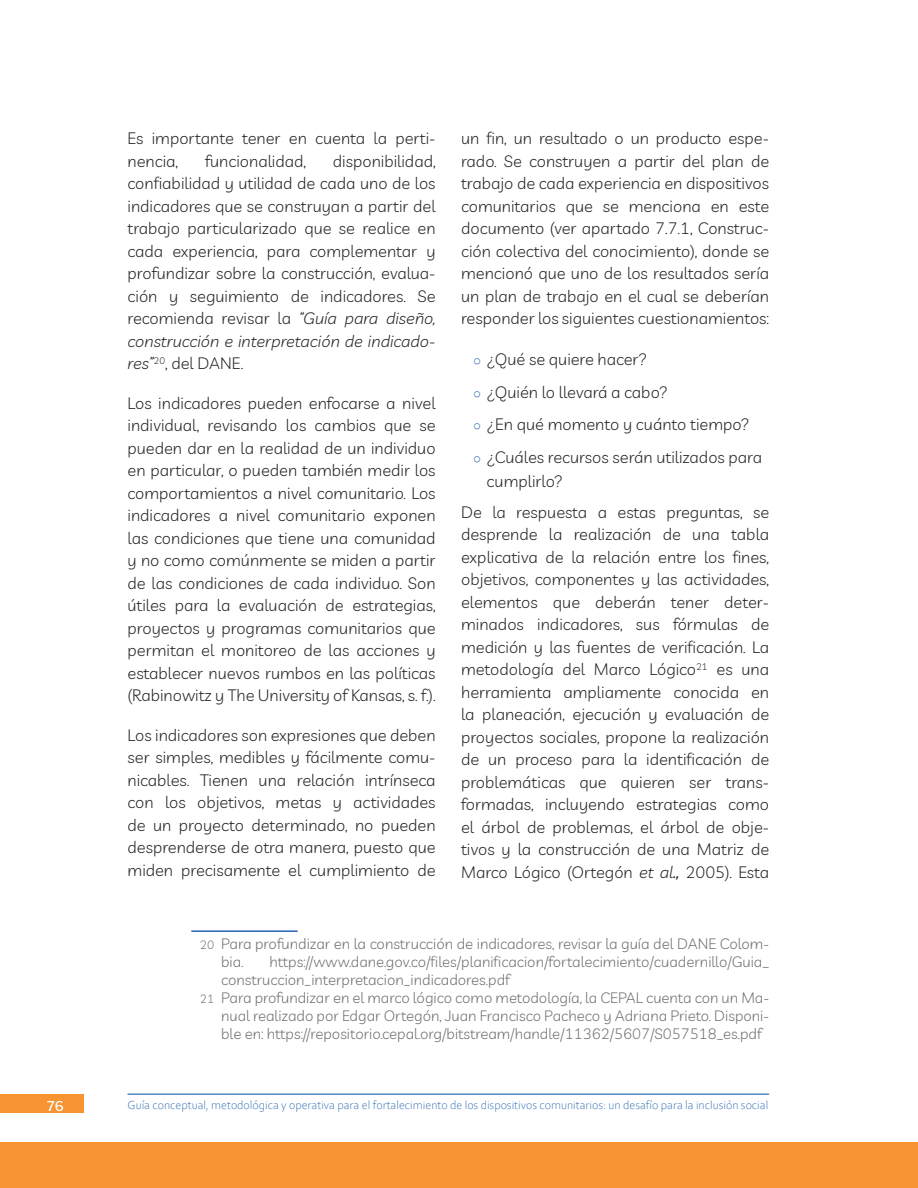
<style>
.page{position:relative;width:918px;height:1188px;background:#fff}
.page>*{position:absolute;margin:0;border:0;box-sizing:border-box;transform-origin:0 0}
.PARRAFO{font:300 16.5px/22.5px "Livvic";color:#231f20;text-align:justify}
.PIE_DE_PAGINA{font:300 15px/18px "Livvic";color:#6c6d70}
.t1{font:500 13.5px "Libre Franklin";color:#fff}
.t2{font:300 12.15px "Corbel";color:#2362af}
.s1{font-style:italic}
.s2{font-family:"Corbel";font-size:13.5px;color:#2362af}
.s3{font-weight:400;font-style:italic}
.s4{font-size:12px}
</style>
<div class="page">
<div style="left:0;top:1094px;width:84px;height:19px;background:#f79332"></div>
<div style="left:0;top:1143px;width:918px;height:45px;background:#f79332"></div>
<hr style="left:128px;top:1094px;width:641px;height:1px;background:#2362af">
<hr style="left:191px;top:930px;width:107px;height:2px;background:#2362af">
<p class="PARRAFO" style="left:128px;top:126px;width:310px">Es importante tener en cuenta la perti&shy;nencia,</p>
<p class="PARRAFO" style="left:205px;top:149px;width:103px">funcionalidad,</p>
<p class="PARRAFO" style="left:128px;top:149px;width:310px;text-indent:205px">disponibilidad, confiabilidad y utilidad de cada uno de los indicadores que se construyan a partir del trabajo particularizado que se realice en cada experiencia, para complementar y profundizar sobre la construcción, evalua&shy;ción y seguimiento de indicadores. Se recomienda revisar la <span class="s1">“Guía para diseño, construcción e interpretación de indicado&shy;res”</span><sup>20</sup>, del DANE.</p>
<p class="PARRAFO" style="left:128px;top:391px;width:310px">Los indicadores pueden enfocarse a nivel individual, revisando los cambios que se pueden dar en la realidad de un individuo en particular, o pueden también medir los comportamientos a nivel comunitario. Los indicadores a nivel comunitario exponen las condiciones que tiene una comunidad y no como comúnmente se miden a partir de las condiciones de cada individuo. Son útiles para la evaluación de estrategias, proyectos y programas comunitarios que permitan el monitoreo de las acciones y establecer nuevos rumbos en las políticas (Rabinowitz y The University of Kansas, s. f.).</p>
<p class="PARRAFO" style="left:128px;top:723px;width:310px">Los indicadores son expresiones que deben ser simples, medibles y fácilmente comu&shy;nicables. Tienen una relación intrínseca con los objetivos, metas y actividades de un proyecto determinado, no pueden desprenderse de otra manera, puesto que miden precisamente el cumplimiento de</p>
<p class="PARRAFO" style="left:461px;top:126px;width:310px">un fin, un resultado o un producto espe&shy;rado. Se construyen a partir del plan de trabajo de cada experiencia en dispositivos comunitarios que se menciona en este documento (ver apartado 7.7.1, Construc&shy;ción colectiva del conocimiento), donde se mencionó que uno de los resultados sería un plan de trabajo en el cual se deberían responder los siguientes cuestionamientos:</p>
<p class="PARRAFO" style="left:474px;top:347px;width:175px"><span class="s2">○</span> ¿Qué se quiere hacer?</p>
<p class="PARRAFO" style="left:474px;top:380px;width:195px"><span class="s2">○</span> ¿Quién lo llevará a cabo?</p>
<p class="PARRAFO" style="left:474px;top:412px;width:277px"><span class="s2">○</span> ¿En qué momento y cuánto tiempo?</p>
<p class="PARRAFO" style="left:487px;top:444px;width:277px;line-height:24px;text-indent:-13px"><span class="s2">○</span> ¿Cuáles recursos serán utilizados para cumplirlo?</p>
<p class="PARRAFO" style="left:461px;top:500px;width:310px">De la respuesta a estas preguntas, se desprende la realización de una tabla explicativa de la relación entre los fines, objetivos, componentes y las actividades, elementos que deberán tener deter&shy;minados indicadores, sus fórmulas de medición y las fuentes de verificación. La metodología del Marco Lógico<sup>21</sup> es una herramienta ampliamente conocida en la planeación, ejecución y evaluación de proyectos sociales, propone la realización de un proceso para la identificación de problemáticas que quieren ser trans&shy;formadas, incluyendo estrategias como el árbol de problemas, el árbol de obje&shy;tivos y la construcción de una Matriz de Marco Lógico (Ortegón <span class="s1">et al</span><span class="s3">.,</span> 2005). Esta</p>
<p class="PIE_DE_PAGINA" style="left:221px;top:934px;width:550px;text-indent:-21px"><span class="s4">20</span> Para profundizar en la construcción de indicadores, revisar la guía del DANE Colom&shy;bia.</p>
<p class="PIE_DE_PAGINA" style="left:221px;top:952px;width:550px;text-indent:48px">https://www.dane.gov.co/files/planificacion/fortalecimiento/cuadernillo/Guia_ construccion_interpretacion_indicadores.pdf</p>
<p class="PIE_DE_PAGINA" style="left:221px;top:988px;width:550px;text-align:justify;text-indent:-21px"><span class="s4">21</span> Para profundizar en el marco lógico como metodología, la CEPAL cuenta con un Ma&shy;nual realizado por Edgar Ortegón, Juan Francisco Pacheco y Adriana Prieto. Disponi&shy;ble en: https://repositorio.cepal.org/bitstream/handle/11362/5607/S057518_es.pdf</p>
<p class="t1" style="left:47px;top:1095px;width:19px">76</p>
<p class="t2" style="left:128px;top:1097px;width:642px">Guía conceptual, metodológica y operativa para el fortalecimiento de los dispositivos comunitarios: un desafío para la inclusión social</p>
</div>
